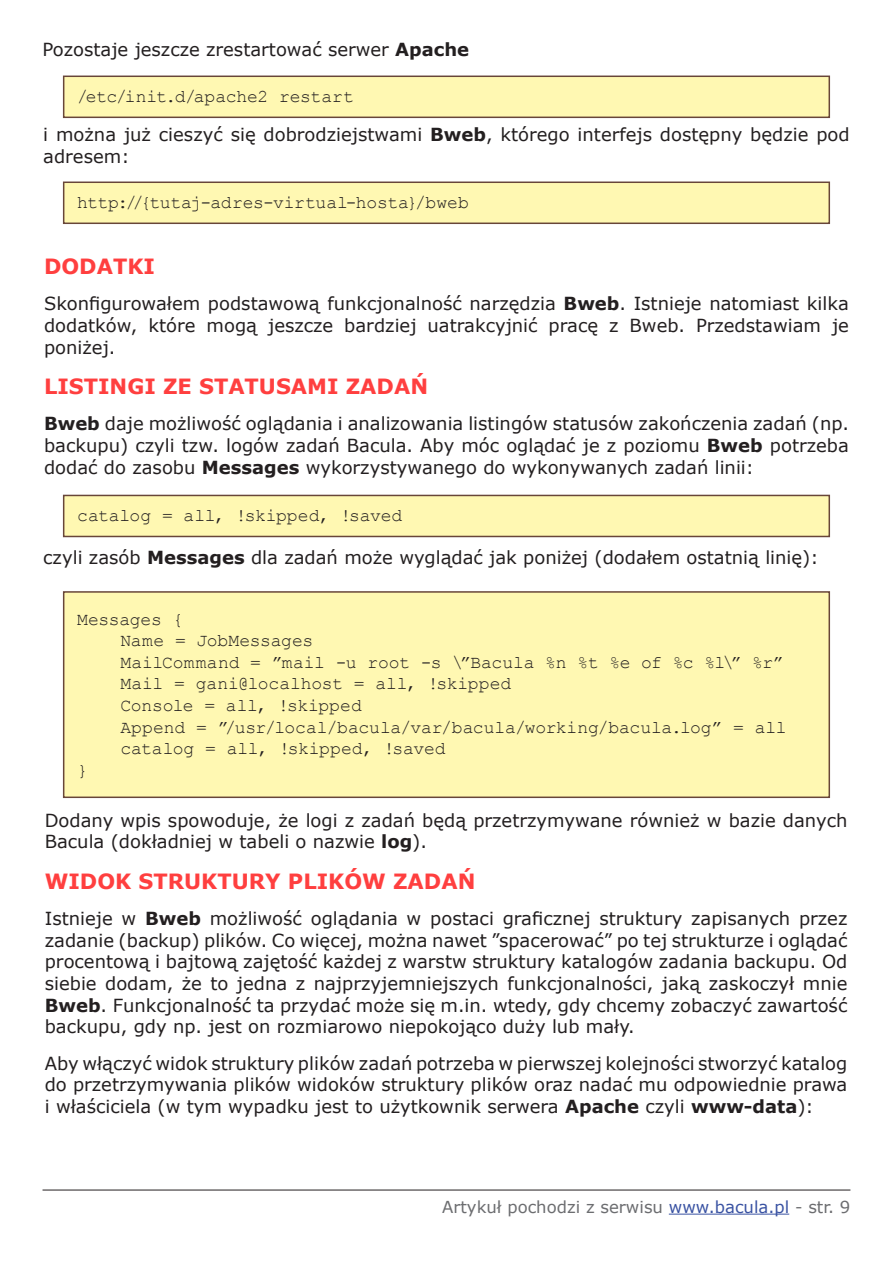
<style>
.page{position:relative;width:893px;height:1263px;background:#fff}
.page>*{position:absolute;margin:0;border:0;box-sizing:border-box;transform-origin:0 0}
.Nagłówek_2{font:700 21px "Verdana";color:#ff3f3f}
.Normalny__Web{font:18px/21.6px "Verdana";color:#231f20;text-align:justify}
.w_ramce{font:18px "Courier New";letter-spacing:-.005em;color:#231f20}
.t1{font:16.5px "Verdana";color:#6c6d70}
.s1{font-weight:700}
.s2{color:#3a53a3}
</style>
<div class="page">
<hr style="left:43px;top:1190px;width:807px;height:1px;background:#231f20">
<hr style="left:669px;top:1213px;width:120px;height:1px;background:#3a53a3">
<div style="left:64px;top:76px;width:765px;height:41px;background:#fff8b2"></div>
<div style="left:63px;top:76px;width:767px;height:42px;border:2px solid #684639"></div>
<div style="left:64px;top:182px;width:765px;height:41px;background:#fff8b2"></div>
<div style="left:63px;top:181px;width:767px;height:43px;border:2px solid #684639"></div>
<div style="left:64px;top:495px;width:765px;height:41px;background:#fff8b2"></div>
<div style="left:63px;top:495px;width:767px;height:42px;border:2px solid #684639"></div>
<div style="left:64px;top:592px;width:765px;height:205px;background:#fff8b2"></div>
<div style="left:63px;top:591px;width:767px;height:207px;border:2px solid #684639"></div>
<p class="Normalny__Web" style="left:43px;top:38px;width:428px">Pozostaje jeszcze zrestartować serwer <span class="s1">Apache</span></p>
<p class="w_ramce" style="left:77px;top:86px;width:278px">/etc/init.d/apache2 restart</p>
<p class="Normalny__Web" style="left:43px;top:123px;width:808px">i można już cieszyć się dobrodziejstwami <span class="s1">Bweb</span>, którego interfejs dostępny będzie pod adresem:</p>
<p class="w_ramce" style="left:77px;top:192px;width:393px">http://{tutaj-adres-virtual-hosta}/bweb</p>
<p class="Nagłówek_2" style="left:44px;top:253px;width:112px">DODATKI</p>
<p class="Normalny__Web" style="left:44px;top:292px;width:806px">Skonfigurowałem podstawową funkcjonalność narzędzia <span class="s1">Bweb</span>. Istnieje natomiast kilka dodatków, które mogą jeszcze bardziej uatrakcyjnić pracę z Bweb. Przedstawiam je poniżej.</p>
<p class="Nagłówek_2" style="left:44px;top:373px;width:386px">LISTINGI ZE STATUSAMI ZADAŃ</p>
<p class="Normalny__Web" style="left:44px;top:412px;width:806px"><span class="s1">Bweb</span> daje możliwość oglądania i analizowania listingów statusów zakończenia zadań (np. backupu) czyli tzw. logów zadań Bacula. Aby móc oglądać je z poziomu <span class="s1">Bweb</span> potrzeba dodać do zasobu <span class="s1">Messages</span> wykorzystywanego do wykonywanych zadań linii:</p>
<p class="w_ramce" style="left:77px;top:505px;width:327px">catalog = all, !skipped, !saved</p>
<p class="Normalny__Web" style="left:43px;top:546px;width:777px">czyli zasób <span class="s1">Messages</span> dla zadań może wyglądać jak poniżej (dodałem ostatnią linię):</p>
<p class="w_ramce" style="left:77px;top:608px;width:108px">Messages {</p>
<p class="w_ramce" style="left:120px;top:629px;width:194px">Name = JobMessages</p>
<p class="w_ramce" style="left:120px;top:651px;width:665px">MailCommand = ”mail -u root -s \”Bacula %n %t %e of %c %l\” %r”</p>
<p class="w_ramce" style="left:120px;top:673px;width:393px">Mail = gani@localhost = all, !skipped</p>
<p class="w_ramce" style="left:120px;top:694px;width:243px">Console = all, !skipped</p>
<p class="w_ramce" style="left:120px;top:716px;width:668px">Append = ”/usr/local/bacula/var/bacula/working/bacula.log” = all</p>
<p class="w_ramce" style="left:120px;top:737px;width:327px">catalog = all, !skipped, !saved</p>
<p class="w_ramce" style="left:77px;top:759px;width:12px">}</p>
<p class="Normalny__Web" style="left:45px;top:809px;width:804px">Dodany wpis spowoduje, że logi z zadań będą przetrzymywane również w bazie danych<br>Bacula (dokładniej w tabeli o nazwie <span class="s1">log</span>).</p>
<p class="Nagłówek_2" style="left:45px;top:867px;width:432px">WIDOK STRUKTURY PLIKÓW ZADAŃ</p>
<p class="Normalny__Web" style="left:45px;top:907px;width:804px">Istnieje w <span class="s1">Bweb</span> możliwość oglądania w postaci graficznej struktury zapisanych przez zadanie (backup) plików. Co więcej, można nawet ”spacerować” po tej strukturze i oglądać procentową i bajtową zajętość każdej z warstw struktury katalogów zadania backupu. Od siebie dodam, że to jedna z najprzyjemniejszych funkcjonalności, jaką zaskoczył mnie <span class="s1">Bweb</span>. Funkcjonalność ta przydać może się m.in. wtedy, gdy chcemy zobaczyć zawartość backupu, gdy np. jest on rozmiarowo niepokojąco duży lub mały.</p>
<p class="Normalny__Web" style="left:45px;top:1052px;width:804px">Aby włączyć widok struktury plików zadań potrzeba w pierwszej kolejności stworzyć katalog do przetrzymywania plików widoków struktury plików oraz nadać mu odpowiednie prawa i właściciela (w tym wypadku jest to użytkownik serwera <span class="s1">Apache</span> czyli <span class="s1">www-data</span>):</p>
<p class="t1" style="left:442px;top:1196px;width:410px">Artykuł pochodzi z serwisu <span class="s2">www.bacula.pl</span> - str. 9</p>
</div>
